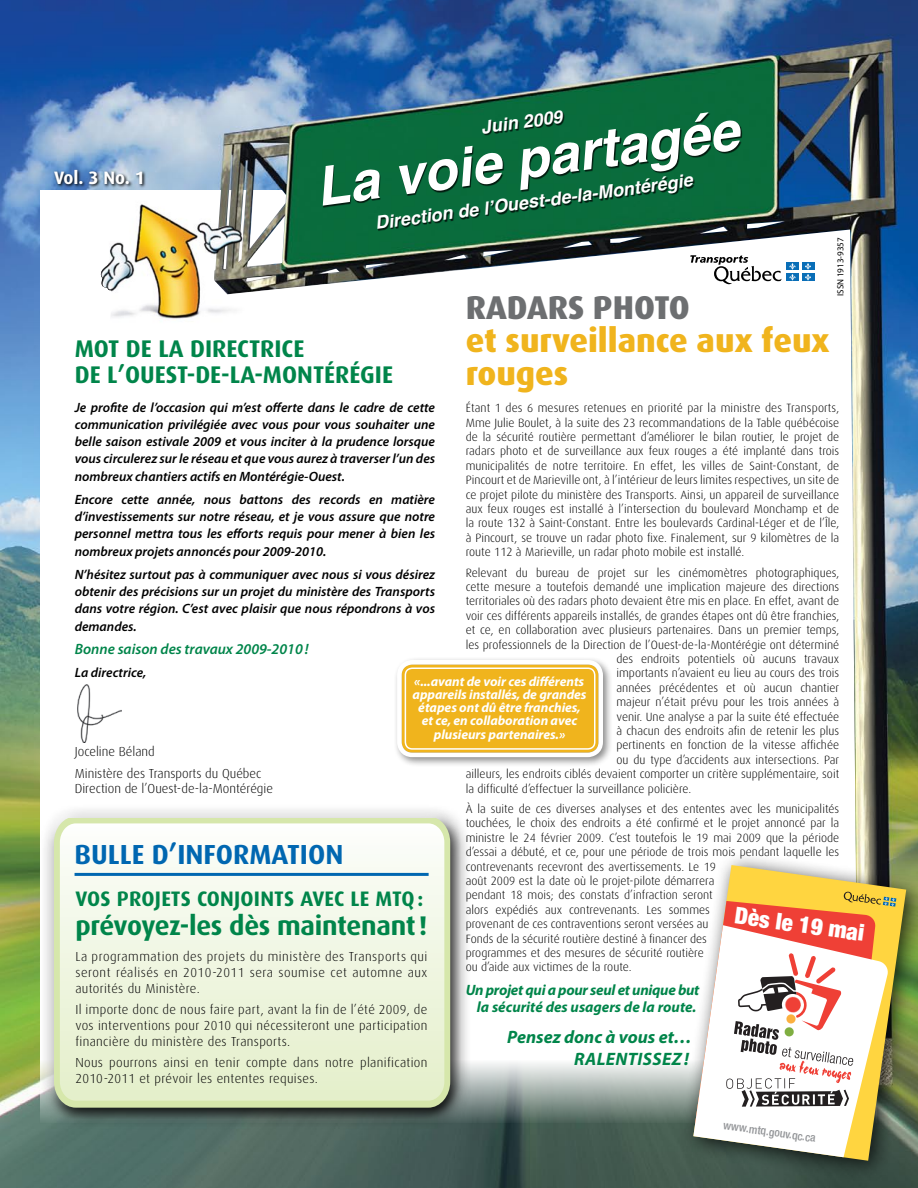
<style>
.page{position:relative;width:918px;height:1188px;background:#fff}
.page>*{position:absolute;margin:0;border:0;box-sizing:border-box;transform-origin:0 0}
.t1{font:italic 700 54px "Helvetica";color:#fff}
.t2{font:800 33px/33px "Dax";color:#f0b41d}
.t3{font:800 33px "Dax";color:#6d6f71}
.t4{font:700 27.6px "Dax";color:#0067b1}
.t5{font:700 27px "Dax";letter-spacing:-.01em;color:#00854a}
.t6{font:700 24.15px/25.5px "Dax";color:#00854a}
.t7{font:900 condensed 23.25px "Helvetica Neue";color:#fff}
.t8{font:700 21px "Dax";letter-spacing:.01em;color:#00854a}
.t9{font:italic 700 18px "Helvetica";color:#fff}
.t10{font:italic 700 18px/22.2px "Myriad Pro";letter-spacing:.02em;color:#00854a;text-align:right}
.t11{font:700 18px "Dax";color:#fff}
.t12{font:italic 700 15px/17.2px "Myriad Pro";letter-spacing:-.02em;color:#00854a;text-align:center}
.t13{font:italic 600 15px "Myriad Pro";color:#00854a}
.t14{font:italic 600 13.5px/17.2px "Myriad Pro";color:#000;text-align:justify}
.t15{font:italic 700 13.5px/13.2px "Myriad Pro";letter-spacing:-.005em;color:#fff;text-align:center}
.t16{font:300 13.05px/15.6px "Dax";letter-spacing:.025em;color:#000;text-align:justify}
.t17{font:300 13.05px/21.5px "Dax";color:#000}
.t18{font:300 12px/14.4px "Dax";color:#000;text-align:justify}
.t19{font:500 condensed 11.55px "Helvetica Neue";color:#939598}
.t20{font:9px "Myriad Pro";color:#000}
</style>
<div class="page">
<img style="left:0;top:0;width:918px;height:1188px">
<div style="left:40px;top:190px;width:838px;height:933px;background:#fff"></div>
<img style="left:214px;top:34px;width:681px;height:816px">
<div style="left:393px;top:656px;width:296px;height:188px;background:#000;opacity:.46"></div>
<div style="left:402px;top:664px;width:197px;height:89px;background:#f0b41d;border-radius:11px"></div>
<div style="left:397px;top:660px;width:206px;height:97px;border:4px solid #fff;border-radius:13px"></div>
<div style="left:405px;top:667px;width:191px;height:83px;border:2px solid #fff;border-radius:7px"></div>
<svg style="left:52px;top:169px;width:126px;height:21px"></svg>
<img style="left:141px;top:195px;width:105px;height:130px">
<img style="left:100px;top:205px;width:142px;height:113px">
<div style="left:323px;top:111px;width:580px;height:193px;background:#000;opacity:.75"></div>
<div style="left:678px;top:850px;width:240px;height:338px;background:#000;opacity:.75"></div>
<img style="left:693px;top:865px;width:213px;height:296px">
<svg style="left:693px;top:880px;width:196px;height:281px"></svg>
<svg style="left:726px;top:953px;width:127px;height:154px"></svg>
<svg style="left:843px;top:891px;width:53px;height:16px"></svg>
<div style="left:39px;top:803px;width:442px;height:341px;background:#000;opacity:.75"></div>
<div style="left:37px;top:801px;width:433px;height:330px;background:#000;opacity:.75"></div>
<svg style="left:54px;top:818px;width:396px;height:290px"></svg>
<hr style="left:75px;top:873px;width:354px;height:3px;background:#0067b1">
<svg style="left:690px;top:255px;width:92px;height:29px"></svg>
<div style="left:786px;top:263px;width:13px;height:7px;background:#096eb7"></div>
<div style="left:802px;top:263px;width:12px;height:7px;background:#096eb7"></div>
<div style="left:786px;top:274px;width:13px;height:7px;background:#096eb7"></div>
<svg style="left:789px;top:263px;width:7px;height:18px"></svg>
<div style="left:802px;top:274px;width:12px;height:7px;background:#096eb7"></div>
<svg style="left:805px;top:263px;width:6px;height:18px"></svg>
<img style="left:77px;top:684px;width:45px;height:59px">
<h3 class="t11" style="left:54px;top:168px;width:92px">VOL. 3 NO. 1</h3>
<h3 class="t9" style="left:479px;top:113px;width:84px;rotate:-8deg">Juin 2009</h3>
<h1 class="t1" style="left:310px;top:144px;width:428px;rotate:-8deg">La voie partagée</h1>
<h3 class="t9" style="left:373px;top:209px;width:322px;rotate:-8deg">Direction de l’Ouest-de-la-Montérégie</h3>
<h3 class="t6" style="left:75px;top:336px;width:320px">MOT DE LA DIRECTRICE<br>DE L’OUEST-DE-LA-MONTÉRÉGIE</h3>
<p class="t20" style="left:835px;top:296px;width:60px;rotate:-90deg">ISSN 1913-9357</p>
<h2 class="t3" style="left:466px;top:289px;width:226px">Radars photo</h2>
<h2 class="t2" style="left:466px;top:325px;width:365px">et surveillance aux feux rouges</h2>
<p class="t18" style="left:466px;top:401px;width:375px">Étant 1 des 6 mesures retenues en priorité par la ministre des Transports, Mme Julie Boulet, à la suite des 23 recommandations de la Table québécoise de la sécurité routière permettant d’améliorer le bilan routier, le projet de radars photo et de surveillance aux feux rouges a été implanté dans trois municipalités de notre territoire. En effet, les villes de Saint-Constant, de Pincourt et de Marieville ont, à l’intérieur de leurs limites respectives, un site de ce projet pilote du ministère des Transports. Ainsi, un appareil de surveillance aux feux rouges est installé à l’intersection du boulevard Monchamp et de la route 132 à Saint-Constant. Entre les boulevards Cardinal-Léger et de l’Île, à Pincourt, se trouve un radar photo fixe. Finalement, sur 9 kilomètres de la route 112 à Marieville, un radar photo mobile est installé.</p>
<p class="t18" style="left:466px;top:565px;width:375px">Relevant du bureau de projet sur les cinémomètres photographiques,</p>
<p class="t18" style="left:466px;top:580px;width:375px">cette mesure a toutefois demandé une implication majeure des directions</p>
<p class="t18" style="left:466px;top:594px;width:375px">territoriales où des radars photo devaient être mis en place. En effet, avant de</p>
<p class="t18" style="left:466px;top:609px;width:375px">voir ces différents appareils installés, de grandes étapes ont dû être franchies,</p>
<p class="t18" style="left:466px;top:623px;width:375px">et ce, en collaboration avec plusieurs partenaires. Dans un premier temps,</p>
<p class="t18" style="left:466px;top:637px;width:375px">les professionnels de la Direction de l’Ouest-de-la-Montérégie ont déterminé</p>
<p class="t18" style="left:617px;top:652px;width:224px">des endroits potentiels où aucuns travaux</p>
<p class="t18" style="left:617px;top:666px;width:224px">importants n’avaient eu lieu au cours des trois</p>
<p class="t18" style="left:617px;top:681px;width:224px">années précédentes et où aucun chantier</p>
<p class="t18" style="left:617px;top:695px;width:224px">majeur n’était prévu pour les trois années à</p>
<p class="t18" style="left:617px;top:709px;width:224px">venir. Une analyse a par la suite été effectuée</p>
<p class="t18" style="left:617px;top:724px;width:224px">à chacun des endroits afin de retenir les plus</p>
<p class="t18" style="left:617px;top:738px;width:224px">pertinents en fonction de la vitesse affichée</p>
<p class="t18" style="left:617px;top:753px;width:224px">ou du type d’accidents aux intersections. Par</p>
<p class="t18" style="left:466px;top:767px;width:375px">ailleurs, les endroits ciblés devaient comporter un critère supplémentaire, soit</p>
<p class="t18" style="left:466px;top:781px;width:227px">la difficulté d’effectuer la surveillance policière.</p>
<p class="t18" style="left:466px;top:802px;width:375px;text-align:left">À la suite de ces diverses analyses et des ententes avec les municipalités touchées, le choix des endroits a été confirmé et le projet annoncé par la ministre le 24 février 2009. C’est toutefois le 19 mai 2009 que la période d’essai a débuté, et ce, pour une période de trois mois pendant laquelle les contrevenants recevront des avertissements. Le 19<br>août 2009 est la date où le projet-pilote démarrera<br>pendant 18 mois; des constats d’infraction seront<br>alors expédiés aux contrevenants. Les sommes<br>provenant de ces contraventions seront versées au<br>Fonds de la sécurité routière destiné à financer des<br>programmes et des mesures de sécurité routière<br>ou d’aide aux victimes de la route.</p>
<p class="t12" style="left:466px;top:981px;width:235px">Un projet qui a pour seul et unique but la sécurité des usagers de la route.</p>
<h3 class="t10" style="left:507px;top:1025px;width:186px">Pensez donc à vous et… ralentissez!</h3>
<p class="t14" style="left:75px;top:398px;width:362px">Je profite de l’occasion qui m’est offerte dans le cadre de cette communication privilégiée avec vous pour vous souhaiter une belle saison estivale 2009 et vous inciter à la prudence lorsque vous circulerez sur le réseau et que vous aurez à traverser l’un des nombreux chantiers actifs en Montérégie-Ouest.</p>
<p class="t14" style="left:75px;top:490px;width:362px">Encore cette année, nous battons des records en matière d’investissements sur notre réseau, et je vous assure que notre personnel mettra tous les efforts requis pour mener à bien les nombreux projets annoncés pour 2009-2010.</p>
<p class="t14" style="left:75px;top:565px;width:362px">N’hésitez surtout pas à communiquer avec nous si vous désirez obtenir des précisions sur un projet du ministère des Transports dans votre région. C’est avec plaisir que nous répondrons à vos demandes.</p>
<p class="t13" style="left:75px;top:639px;width:235px">Bonne saison des travaux 2009-2010!</p>
<p class="t14" style="left:75px;top:664px;width:73px">La directrice,</p>
<p class="t15" style="left:413px;top:674px;width:175px">«...avant de voir ces différents appareils installés, de grandes étapes ont dû être franchies, et ce, en collaboration avec plusieurs partenaires.»</p>
<p class="t17" style="left:75px;top:741px;width:188px">Joceline Béland<br>Ministère des Transports du Québec</p>
<p class="t17" style="left:75px;top:778px;width:200px">Direction de l’Ouest-de-la-Montérégie</p>
<h3 class="t4" style="left:75px;top:839px;width:270px">BULLE D’INFORMATION</h3>
<h3 class="t8" style="left:75px;top:887px;width:350px">VOS PROJETS CONJOINTS AVEC LE MTQ:</h3>
<h3 class="t5" style="left:75px;top:911px;width:354px">PRÉVOYEZ-LES DÈS MAINTENANT!</h3>
<p class="t16" style="left:75px;top:949px;width:354px">La programmation des projets du ministère des Transports qui seront réalisés en 2010-2011 sera soumise cet automne aux autorités du Ministère.</p>
<p class="t16" style="left:75px;top:1002px;width:354px">Il importe donc de nous faire part, avant la fin de l’été 2009, de vos interventions pour 2010 qui nécessiteront une participation financière du ministère des Transports.</p>
<p class="t16" style="left:75px;top:1055px;width:354px">Nous pourrons ainsi en tenir compte dans notre planification<br>2010-2011 et prévoir les ententes requises.</p>
<h3 class="t7" style="left:737px;top:901px;width:132px;rotate:8deg">Dès le 19 mai</h3>
<p class="t19" style="left:724px;top:1118px;width:95px;rotate:8deg">www.mtq.gouv.qc.ca</p>
</div>
